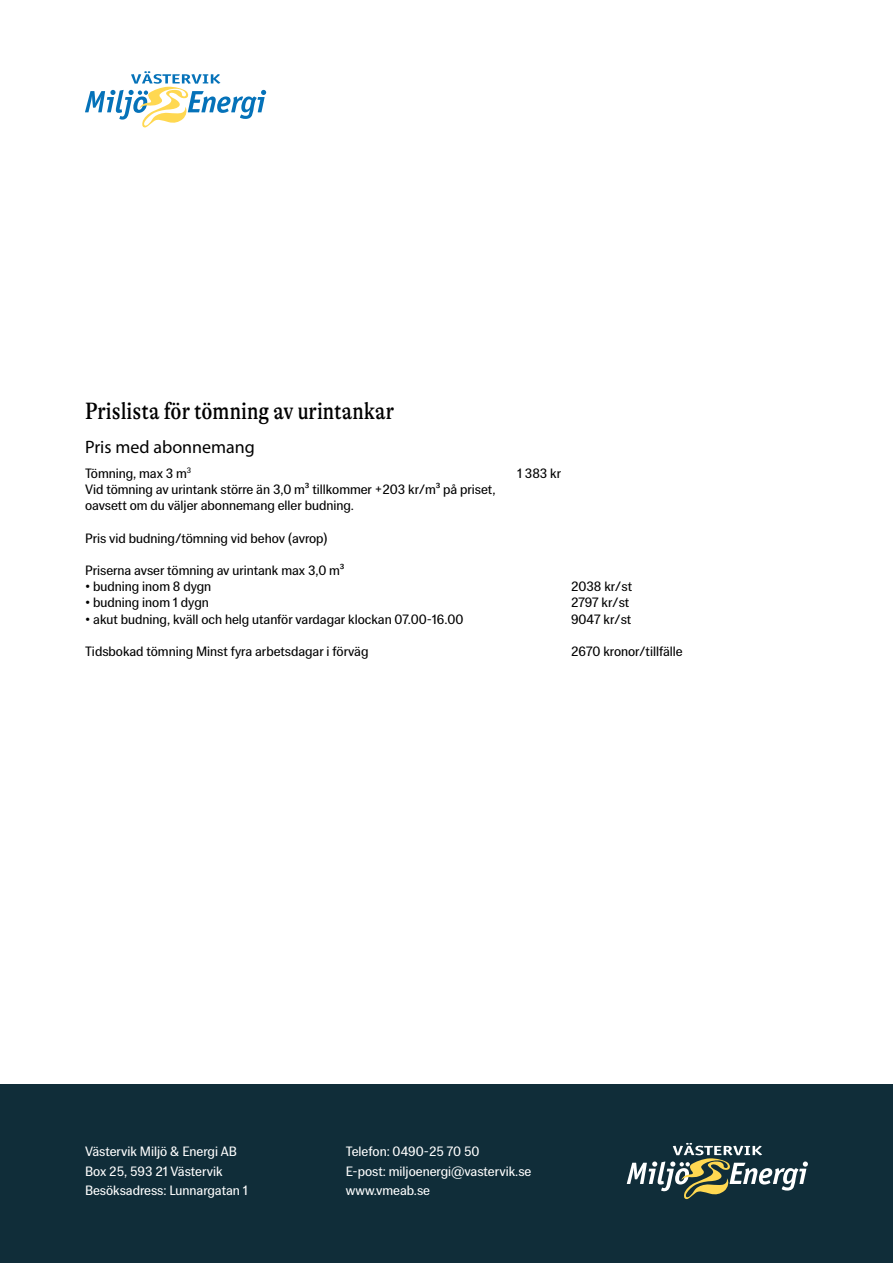
<style>
.page{position:relative;width:893px;height:1263px;background:#fff}
.page>*{position:absolute;margin:0;border:0;box-sizing:border-box;transform-origin:0 0}
.t1{font:condensed 24px "GT Alpina";color:#000}
.t2{font:18px "Myriad Pro";color:#000}
.t3{font:13.5px/16.2px "MNKY Jane";color:#000}
.t4{font:13.5px/19.5px "MNKY Jane";color:#fff}
</style>
<div class="page">
<svg style="left:85px;top:71px;width:181px;height:57px"></svg>
<div style="left:0;top:1084px;width:893px;height:179px;background:#102d39"></div>
<svg style="left:627px;top:1143px;width:181px;height:56px"></svg>
<h1 class="t1" style="left:85px;top:397px;width:311px">Prislista för tömning av urintankar</h1>
<h2 class="t2" style="left:85px;top:436px;width:171px">Pris med abonnemang</h2>
<p class="t3" style="left:85px;top:465px;width:108px">Tömning, max 3 m<sup>3</sup></p>
<p class="t3" style="left:517px;top:465px;width:46px">1 383 kr</p>
<p class="t3" style="left:85px;top:481px;width:412px">Vid tömning av urintank större än 3,0 m³ tillkommer +203 kr/m³ på priset, oavsett om du väljer abonnemang eller budning.</p>
<p class="t3" style="left:85px;top:530px;width:244px">Pris vid budning/tömning vid behov (avrop)</p>
<p class="t3" style="left:85px;top:562px;width:261px">Priserna avser tömning av urintank max 3,0 m³</p>
<p class="t3" style="left:85px;top:578px;width:128px">• budning inom 8 dygn</p>
<p class="t3" style="left:571px;top:578px;width:63px">2038 kr/st</p>
<p class="t3" style="left:85px;top:594px;width:125px">• budning inom 1 dygn</p>
<p class="t3" style="left:571px;top:594px;width:60px">2797 kr/st</p>
<p class="t3" style="left:85px;top:611px;width:380px">• akut budning, kväll och helg utanför vardagar klockan 07.00-16.00</p>
<p class="t3" style="left:571px;top:611px;width:62px">9047 kr/st</p>
<p class="t3" style="left:85px;top:643px;width:285px">Tidsbokad tömning Minst fyra arbetsdagar i förväg</p>
<p class="t3" style="left:571px;top:643px;width:113px">2670 kronor/tillfälle</p>
<p class="t4" style="left:85px;top:1142px;width:164px">Västervik Miljö &amp; Energi AB<br>Box 25, 593 21 Västervik<br>Besöksadress: Lunnargatan 1</p>
<p class="t4" style="left:346px;top:1142px;width:187px">Telefon: 0490-25 70 50<br>E-post: miljoenergi@vastervik.se www.vmeab.se</p>
</div>
